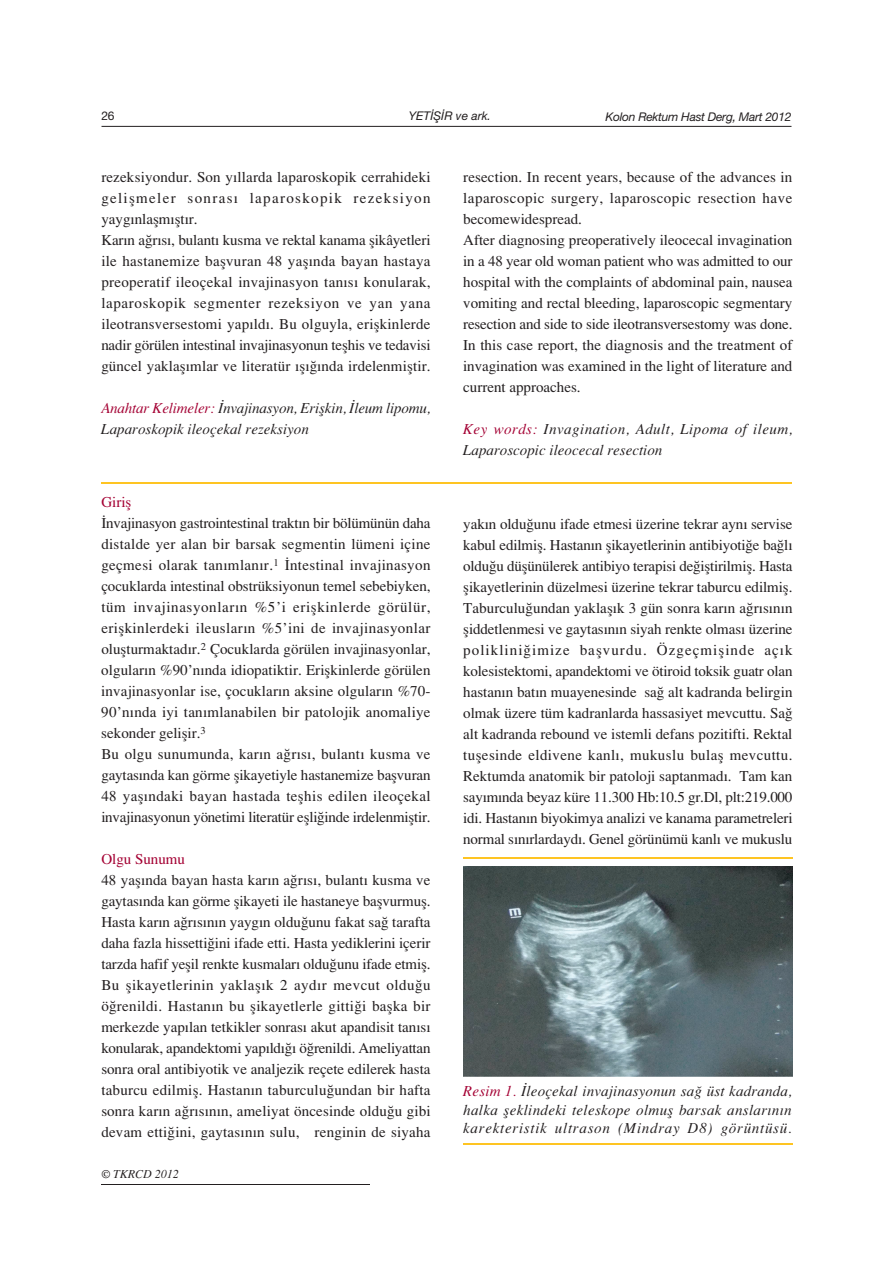
<style>
.page{position:relative;width:893px;height:1263px;background:#fff}
.page>*{position:absolute;margin:0;border:0;box-sizing:border-box;transform-origin:0 0}
.t1{font:15px/21px "Times Turk";letter-spacing:.01em;color:#231f20}
.t2{font:italic 15px/18.9px "Times Turk";color:#231f20}
.t3{font:italic 15px/21px "Times Turk";letter-spacing:.03em;color:#231f20}
.t4{font:15px "Times Turk";color:#a40133}
.t5{font:12px "Helvetica T Italic";letter-spacing:-.02em;color:#231f20}
.t6{font:italic 12px "Times Turk";color:#231f20}
.t7{font:12px "Helvetica T";color:#231f20}
.s1{color:#a40133}
</style>
<div class="page">
<hr style="left:101px;top:482px;width:690px;height:2px;background:#fec422">
<hr style="left:463px;top:1143px;width:329px;height:1px;background:#fec422">
<hr style="left:463px;top:857px;width:329px;height:1px;background:#fec422">
<img style="left:463px;top:866px;width:329px;height:210px">
<hr style="left:101px;top:1184px;width:268px;height:1px;background:#231f20">
<hr style="left:101px;top:126px;width:690px;height:1px;background:#231f20">
<p class="t5" style="left:409px;top:111px;width:83px">YET‹fi‹R ve ark.</p>
<p class="t7" style="left:101px;top:111px;width:15px">26</p>
<p class="t5" style="left:605px;top:112px;width:187px">Kolon Rektum Hast Derg, Mart 2012</p>
<p class="t1" style="left:101px;top:168px;width:331px">rezeksiyondur. Son y›llarda laparoskopik cerrahideki geliflmeler sonras› laparoskopik rezeksiyon yayg›nlaflm›flt›r.<br>Kar›n a¤r›s›, bulant› kusma ve rektal kanama flikâyetleri ile hastanemize baflvuran 48 yafl›nda bayan hastaya preoperatif ileoçekal invajinasyon tan›s› konularak, laparoskopik segmenter rezeksiyon ve yan yana ileotransversestomi yap›ld›. Bu olguyla, eriflkinlerde nadir görülen intestinal invajinasyonun teflhis ve tedavisi güncel yaklafl›mlar ve literatür ›fl›¤›nda irdelenmifltir.</p>
<p class="t2" style="left:101px;top:399px;width:331px;line-height:21px"><span class="s1">Anahtar Kelimeler:</span> ‹nvajinasyon, Eriflkin, ‹leum lipomu,<br>Laparoskopik ileoçekal rezeksiyon</p>
<p class="t4" style="left:101px;top:497px;width:31px">Girifl</p>
<p class="t1" style="left:101px;top:514px;width:331px">‹nvajinasyon gastrointestinal trakt›n bir bölümünün daha distalde yer alan bir barsak segmentin lümeni içine geçmesi olarak tan›mlan›r.<sup>1</sup> ‹ntestinal invajinasyon çocuklarda intestinal obstrüksiyonun temel sebebiyken, tüm invajinasyonlar›n %5’i eriflkinlerde görülür, eriflkinlerdeki ileuslar›n %5’ini de invajinasyonlar oluflturmaktad›r.<sup>2</sup> Çocuklarda görülen invajinasyonlar, olgular›n %90’n›nda idiopatiktir. Eriflkinlerde görülen invajinasyonlar ise, çocuklar›n aksine olgular›n %70- 90’n›nda iyi tan›mlanabilen bir patolojik anomaliye sekonder geliflir.<sup>3<br></sup>Bu olgu sunumunda, kar›n a¤r›s›, bulant› kusma ve gaytas›nda kan görme flikayetiyle hastanemize baflvuran 48 yafl›ndaki bayan hastada teflhis edilen ileoçekal invajinasyonun yönetimi literatür eflli¤inde irdelenmifltir.</p>
<p class="t4" style="left:101px;top:854px;width:85px">Olgu Sunumu</p>
<p class="t1" style="left:101px;top:871px;width:331px;text-align:justify">48 yafl›nda bayan hasta kar›n a¤r›s›, bulant› kusma ve gaytas›nda kan görme flikayeti ile hastaneye baflvurmufl.<br>Hasta kar›n a¤r›s›n›n yayg›n oldu¤unu fakat sa¤ tarafta daha fazla hissetti¤ini ifade etti. Hasta yediklerini içerir tarzda hafif yeflil renkte kusmalar› oldu¤unu ifade etmifl.<br>Bu flikayetlerinin yaklafl›k 2 ayd›r mevcut oldu¤u ö¤renildi. Hastan›n bu flikayetlerle gitti¤i baflka bir merkezde yap›lan tetkikler sonras› akut apandisit tan›s› konularak, apandektomi yap›ld›¤› ö¤renildi. Ameliyattan sonra oral antibiyotik ve analjezik reçete edilerek hasta taburcu edilmifl. Hastan›n taburculu¤undan bir hafta sonra kar›n a¤r›s›n›n, ameliyat öncesinde oldu¤u gibi devam etti¤ini, gaytas›n›n sulu, renginin de siyaha</p>
<p class="t6" style="left:101px;top:1170px;width:79px">© TKRCD 2012</p>
<p class="t1" style="left:463px;top:168px;width:331px">resection. In recent years, because of the advances in laparoscopic surgery, laparoscopic resection have becomewidespread.<br>After diagnosing preoperatively ileocecal invagination in a 48 year old woman patient who was admitted to our hospital with the complaints of abdominal pain, nausea vomiting and rectal bleeding, laparoscopic segmentary resection and side to side ileotransversestomy was done.<br>In this case report, the diagnosis and the treatment of invagination was examined in the light of literature and current approaches.</p>
<p class="t3" style="left:463px;top:420px;width:331px"><span class="s1">Key words:</span> Invagination, Adult, Lipoma of ileum,<br>Laparoscopic ileocecal resection</p>
<p class="t1" style="left:463px;top:515px;width:331px;text-align:justify">yak›n oldu¤unu ifade etmesi üzerine tekrar ayn› servise kabul edilmifl. Hastan›n flikayetlerinin antibiyoti¤e ba¤l› oldu¤u düflünülerek antibiyo terapisi de¤ifltirilmifl. Hasta flikayetlerinin düzelmesi üzerine tekrar taburcu edilmifl.<br>Taburculu¤undan yaklafl›k 3 gün sonra kar›n a¤r›s›n›n fliddetlenmesi ve gaytas›n›n siyah renkte olmas› üzerine poliklini¤imize baflvurdu. Özgeçmiflinde aç›k kolesistektomi, apandektomi ve ötiroid toksik guatr olan hastan›n bat›n muayenesinde sa¤ alt kadranda belirgin olmak üzere tüm kadranlarda hassasiyet mevcuttu. Sa¤ alt kadranda rebound ve istemli defans pozitifti. Rektal tuflesinde eldivene kanl›, mukuslu bulafl mevcuttu.<br>Rektumda anatomik bir patoloji saptanmad›. Tam kan say›m›nda beyaz küre 11.300 Hb:10.5 gr.Dl, plt:219.000 idi. Hastan›n biyokimya analizi ve kanama parametreleri normal s›n›rlardayd›. Genel görünümü kanl› ve mukuslu</p>
<p class="t2" style="left:463px;top:1083px;width:330px;text-align:justify"><span class="s1">Resim 1.</span> ‹leoçekal invajinasyonun sa¤ üst kadranda, halka fleklindeki teleskope olmufl barsak anslar›n›n karekteristik ultrason (Mindray D8) görüntüsü.</p>
</div>
